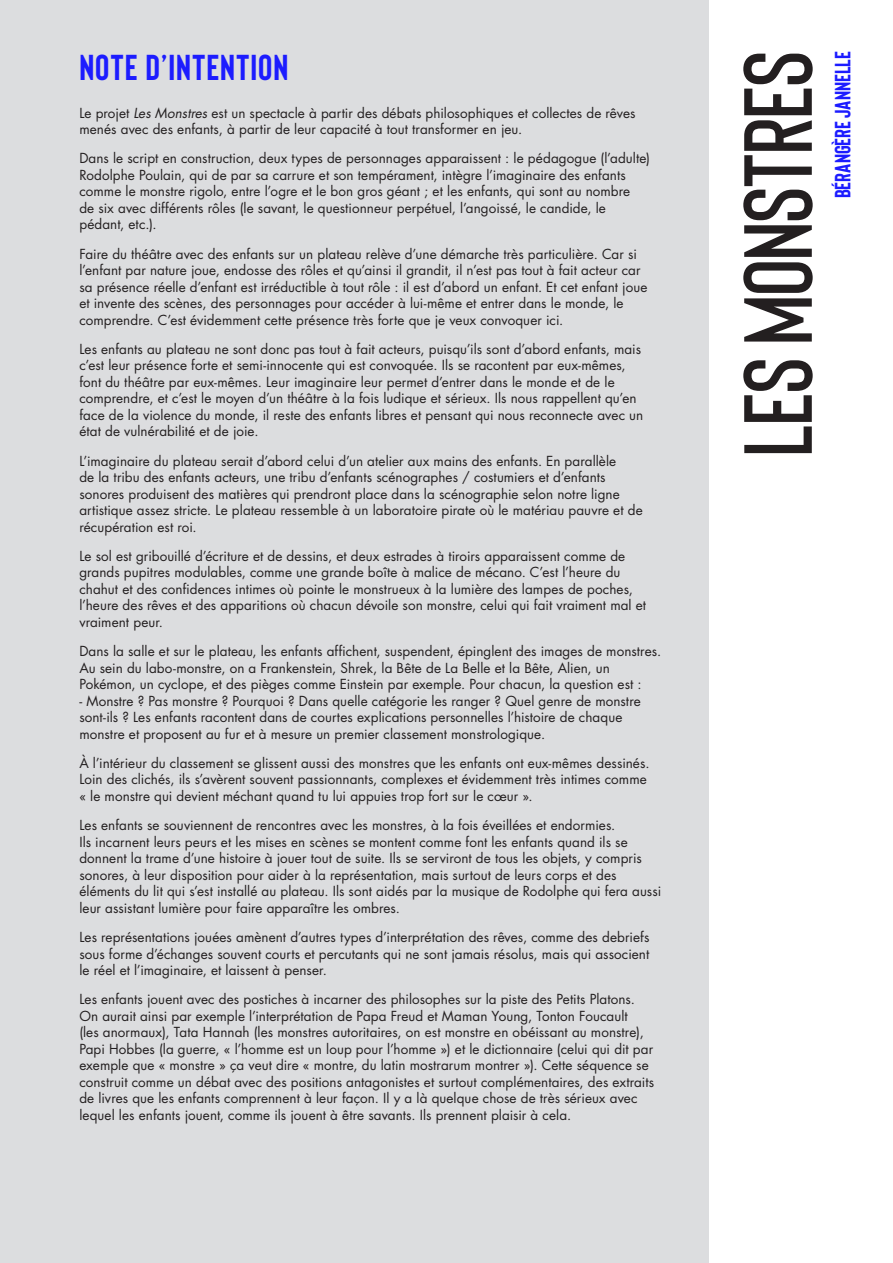
<style>
.page{position:relative;width:893px;height:1263px;background:#fff}
.page>*{position:absolute;margin:0;border:0;box-sizing:border-box;transform-origin:0 0}
.t1{font:600 96.6px "Bison";letter-spacing:-.015em;color:#231f20}
.t2{font:700 36px "Bison";letter-spacing:.035em;color:#1c1cff}
.t3{font:700 22.05px "Bison";color:#1c1cff}
.t4{font:13.5px/16.5px "Futura Std";letter-spacing:.005em;color:#231f20}
.s1{font-style:italic}
</style>
<div class="page">
<div style="left:0;top:0;width:709px;height:1263px;background:#dcdddf"></div>
<p class="t2" style="left:79px;top:45px;width:210px">NOTE D’INTENTION</p>
<p class="t4" style="left:79px;top:105px;width:558px">Le projet <span class="s1">Les Monstres</span> est un spectacle à partir des débats philosophiques et collectes de rêves menés avec des enfants, à partir de leur capacité à tout transformer en jeu.</p>
<p class="t4" style="left:79px;top:150px;width:572px">Dans le script en construction, deux types de personnages apparaissent : le pédagogue (l’adulte)<br>Rodolphe Poulain, qui de par sa carrure et son tempérament, intègre l’imaginaire des enfants comme le monstre rigolo, entre l’ogre et le bon gros géant ; et les enfants, qui sont au nombre<br>de six avec différents rôles (le savant, le questionneur perpétuel, l’angoissé, le candide, le pédant, etc.).</p>
<p class="t4" style="left:79px;top:246px;width:570px">Faire du théâtre avec des enfants sur un plateau relève d’une démarche très particulière. Car si l’enfant par nature joue, endosse des rôles et qu’ainsi il grandit, il n’est pas tout à fait acteur car sa présence réelle d’enfant est irréductible à tout rôle : il est d’abord un enfant. Et cet enfant joue et invente des scènes, des personnages pour accéder à lui-même et entrer dans le monde, le comprendre. C’est évidemment cette présence très forte que je veux convoquer ici.</p>
<p class="t4" style="left:79px;top:341px;width:565px">Les enfants au plateau ne sont donc pas tout à fait acteurs, puisqu’ils sont d’abord enfants, mais c’est leur présence forte et semi-innocente qui est convoquée. Ils se racontent par eux-mêmes, font du théâtre par eux-mêmes. Leur imaginaire leur permet d’entrer dans le monde et de le comprendre, et c’est le moyen d’un théâtre à la fois ludique et sérieux. Ils nous rappellent qu’en face de la violence du monde, il reste des enfants libres et pensant qui nous reconnecte avec un état de vulnérabilité et de joie.</p>
<p class="t4" style="left:79px;top:453px;width:565px">L’imaginaire du plateau serait d’abord celui d’un atelier aux mains des enfants. En parallèle<br>de la tribu des enfants acteurs, une tribu d’enfants scénographes / costumiers et d’enfants sonores produisent des matières qui prendront place dans la scénographie selon notre ligne artistique assez stricte. Le plateau ressemble à un laboratoire pirate où le matériau pauvre et de récupération est roi.</p>
<p class="t4" style="left:79px;top:548px;width:568px">Le sol est gribouillé d’écriture et de dessins, et deux estrades à tiroirs apparaissent comme de grands pupitres modulables, comme une grande boîte à malice de mécano. C’est l’heure du chahut et des confidences intimes où pointe le monstrueux à la lumière des lampes de poches, l’heure des rêves et des apparitions où chacun dévoile son monstre, celui qui fait vraiment mal et vraiment peur.</p>
<p class="t4" style="left:79px;top:643px;width:583px">Dans la salle et sur le plateau, les enfants affichent, suspendent, épinglent des images de monstres.<br>Au sein du labo-monstre, on a Frankenstein, Shrek, la Bête de La Belle et la Bête, Alien, un<br>Pokémon, un cyclope, et des pièges comme Einstein par exemple. Pour chacun, la question est :</p>
<p class="t4" style="left:79px;top:693px;width:563px">- Monstre ? Pas monstre ? Pourquoi ? Dans quelle catégorie les ranger ? Quel genre de monstre sont-ils ? Les enfants racontent dans de courtes explications personnelles l’histoire de chaque monstre et proposent au fur et à mesure un premier classement monstrologique.</p>
<p class="t4" style="left:79px;top:755px;width:572px">À l’intérieur du classement se glissent aussi des monstres que les enfants ont eux-mêmes dessinés.<br>Loin des clichés, ils s’avèrent souvent passionnants, complexes et évidemment très intimes comme « le monstre qui devient méchant quand tu lui appuies trop fort sur le cœur ».</p>
<p class="t4" style="left:79px;top:817px;width:583px">Les enfants se souviennent de rencontres avec les monstres, à la fois éveillées et endormies.<br>Ils incarnent leurs peurs et les mises en scènes se montent comme font les enfants quand ils se donnent la trame d’une histoire à jouer tout de suite. Ils se serviront de tous les objets, y compris sonores, à leur disposition pour aider à la représentation, mais surtout de leurs corps et des éléments du lit qui s’est installé au plateau. Ils sont aidés par la musique de Rodolphe qui fera aussi leur assistant lumière pour faire apparaître les ombres.</p>
<p class="t4" style="left:79px;top:929px;width:572px;text-align:justify">Les représentations jouées amènent d’autres types d’interprétation des rêves, comme des debriefs sous forme d’échanges souvent courts et percutants qui ne sont jamais résolus, mais qui associent le réel et l’imaginaire, et laissent à penser.</p>
<p class="t4" style="left:79px;top:991px;width:576px">Les enfants jouent avec des postiches à incarner des philosophes sur la piste des Petits Platons.<br>On aurait ainsi par exemple l’interprétation de Papa Freud et Maman Young, Tonton Foucault<br>(les anormaux), Tata Hannah (les monstres autoritaires, on est monstre en obéissant au monstre), Papi Hobbes (la guerre, « l’homme est un loup pour l’homme ») et le dictionnaire (celui qui dit par exemple que « monstre » ça veut dire « montre, du latin mostrarum montrer »). Cette séquence se construit comme un débat avec des positions antagonistes et surtout complémentaires, des extraits de livres que les enfants comprennent à leur façon. Il y a là quelque chose de très sérieux avec lequel les enfants jouent, comme ils jouent à être savants. Ils prennent plaisir à cela.</p>
<p class="t1" style="left:718px;top:457px;width:407px;rotate:-90deg">les monstres</p>
<p class="t3" style="left:829px;top:198px;width:149px;rotate:-90deg">BÉRANGÈRE JANNELLE</p>
</div>
